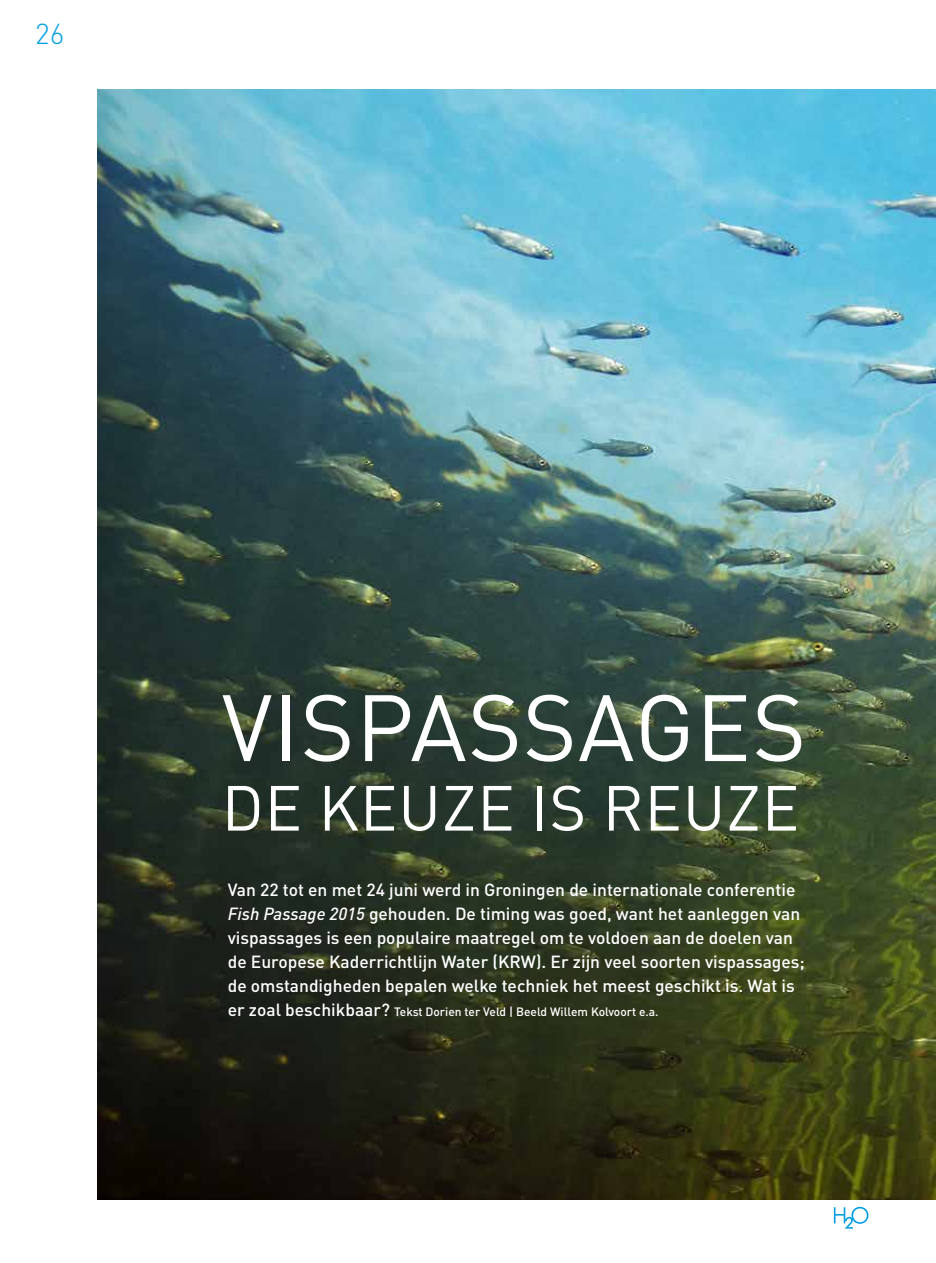
<style>
.page{position:relative;width:936px;height:1263px;background:#fff}
.page>*{position:absolute;margin:0;border:0;box-sizing:border-box;transform-origin:0 0}
.t1{font:92.55px "DIN Pro";letter-spacing:.01em;color:#fff}
.t2{font:62.7px "DIN Pro";letter-spacing:.01em;color:#fff}
.t3{font:300 28.5px "DIN Pro";color:#009ee3}
.t4{font:500 17.4px/24px "DIN Pro";color:#fff}
.t5{font:500 12px "DIN Pro";color:#fff}
.s1{font-style:italic}
.s2{font-size:17.4px}
</style>
<div class="page">
<svg style="left:833px;top:1207px;width:35px;height:21px"></svg>
<img style="left:98px;top:89px;width:837px;height:1110px">
<h3 class="t3" style="left:35px;top:12px;width:31px">26</h3>
<h1 class="t1" style="left:222px;top:655px;width:586px">VISPASSAGES</h1>
<h2 class="t2" style="left:222px;top:759px;width:579px">DE KEUZE IS REUZE</h2>
<p class="t4" style="left:228px;top:875px;width:578px">Van 22 tot en met 24 juni werd in Groningen de internationale conferentie <span class="s1">Fish Passage 2015</span> gehouden. De timing was goed, want het aanleggen van vispassages is een populaire maatregel om te voldoen aan de doelen van de Europese Kaderrichtlijn Water (KRW). Er zijn veel soorten vispassages; de omstandigheden bepalen welke techniek het meest geschikt is. Wat is</p>
<p class="t5" style="left:228px;top:1001px;width:432px"><span class="s2">er zoal beschikbaar?</span> Tekst Dorien ter Veld | Beeld Willem Kolvoort e.a.</p>
</div>
